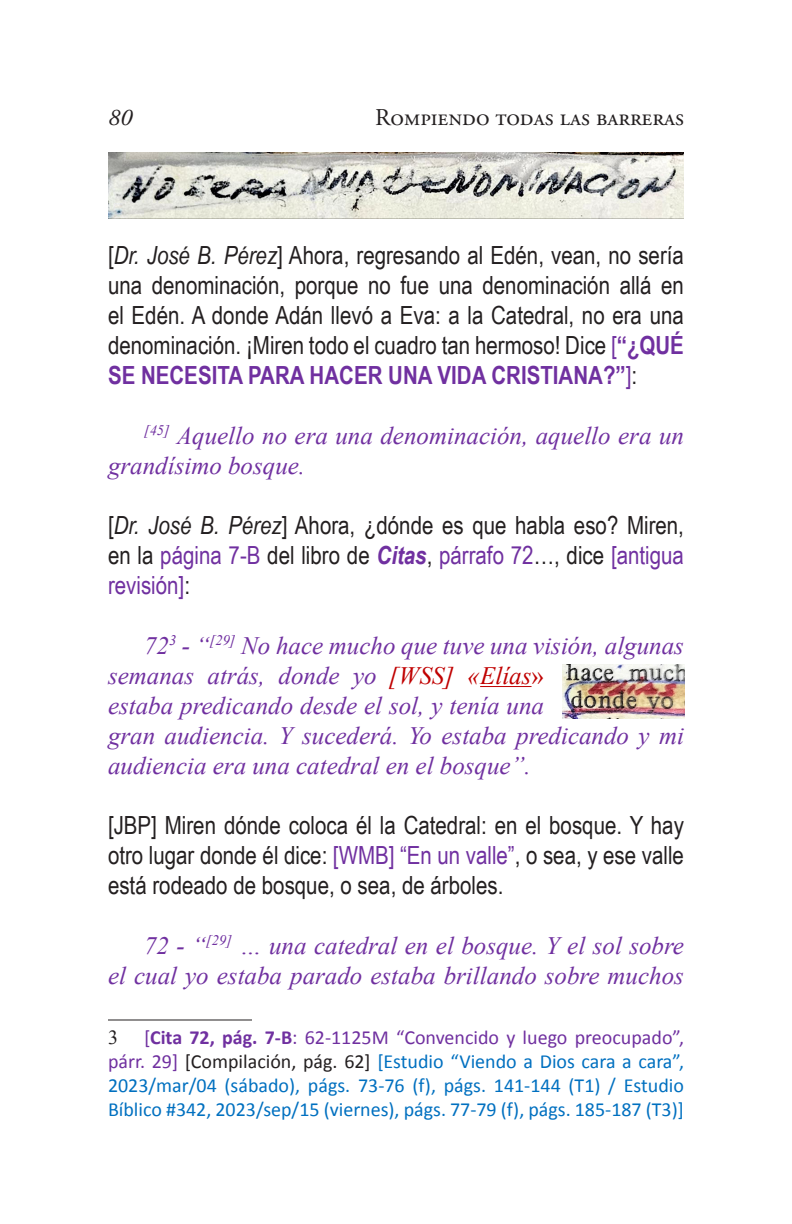
<style>
.page{position:relative;width:792px;height:1224px;background:#fff}
.page>*{position:absolute;margin:0;border:0;box-sizing:border-box;transform-origin:0 0}
.t1{font:25px/30px "Arial Narrow";color:#231f20;text-align:justify}
.t2{font:italic 25px/30px "Times New Roman";color:#7030a0}
.t3{font:24px "Adobe Garamond Pro";color:#231f20}
.t4{font:italic 24px "Adobe Garamond Pro";color:#231f20}
.Footnote_text{font:20px/24px "Calibri";color:#0070c0;text-align:justify}
.Footnote_text-2{font:20px "Times New Roman";color:#231f20}
.s1{font-style:italic}
.s2{color:#7030a0}
.s3{font-weight:700;color:#7030a0}
.s4{font-weight:700;font-style:italic;color:#7030a0}
.s5{color:#c00000}
.s6{font-style:normal;color:#c00000}
.s7{color:#231f20}
</style>
<div class="page">
<hr style="left:480px;top:686px;width:52px;height:1px;background:#c00000">
<hr style="left:108px;top:1020px;width:144px;height:1px;background:#231f20">
<img style="left:108px;top:152px;width:576px;height:67px">
<img style="left:562px;top:665px;width:123px;height:53px">
<p class="t4" style="left:108px;top:103px;width:25px">80</p>
<p class="t3" style="left:375px;top:103px;width:310px">Rompiendo todas las barreras</p>
<p class="t1" style="left:108px;top:239px;width:578px">[<span class="s1">Dr. José B. Pérez</span>] Ahora, regresando al Edén, vean, no sería una denominación, porque no fue una denominación allá en el Edén. A donde Adán llevó a Eva: a la Catedral, no era una denominación. ¡Miren todo el cuadro tan hermoso! Dice <span class="s2">[</span><span class="s3">“¿QUÉ SE NECESITA PARA HACER UNA VIDA CRISTIANA?”</span><span class="s2">]</span>:</p>
<p class="t2" style="left:108px;top:420px;width:578px;text-indent:36px"><sup>[45]</sup> Aquello no era una denominación, aquello era un grandísimo bosque.</p>
<p class="t1" style="left:108px;top:509px;width:578px">[<span class="s1">Dr. José B. Pérez</span>] Ahora, ¿dónde es que habla eso? Miren, en la <span class="s2">página 7-B</span> del libro de <span class="s4">Citas</span>, <span class="s2">párrafo 72</span>…, dice <span class="s2">[antigua revisión]</span>:</p>
<p class="t2" style="left:108px;top:630px;width:578px;text-indent:36px">72<sup>3</sup> - “<sup>[29]</sup> No hace mucho que tuve una visión, algunas semanas atrás, donde yo <span class="s5">[WSS] «Elías</span><span class="s6">»<br></span>estaba predicando desde el sol, y tenía una<br>gran audiencia. Y sucederá. Yo estaba predicando y mi audiencia era una catedral en el bosque”.</p>
<p class="t1" style="left:108px;top:809px;width:577px">[JBP] Miren dónde coloca él la Catedral: en el bosque. Y hay otro lugar donde él dice: <span class="s2">[WMB] “En un valle”</span>, o sea, y ese valle está rodeado de bosque, o sea, de árboles.</p>
<p class="t2" style="left:108px;top:930px;width:578px;text-align:right">72 - “<sup>[29]</sup> … una catedral en el bosque. Y el sol sobre<br>el cual yo estaba parado estaba brillando sobre muchos</p>
<p class="Footnote_text" style="left:108px;top:1025px;width:578px;text-indent:36px"><span class="s2">[</span><span class="s3">Cita 72, pág. 7-B</span><span class="s2">: 62-1125M “Convencido y luego preocupado”, párr. 29]</span> <span class="s7">[Compilación, pág. 62]</span> [Estudio “Viendo a Dios cara a cara”, 2023/mar/04 (sábado), págs. 73-76 (f), págs. 141-144 (T1) / Estudio Bíblico #342, 2023/sep/15 (viernes), págs. 77-79 (f), págs. 185-187 (T3)]</p>
<p class="Footnote_text-2" style="left:108px;top:1024px;width:11px">3</p>
</div>
